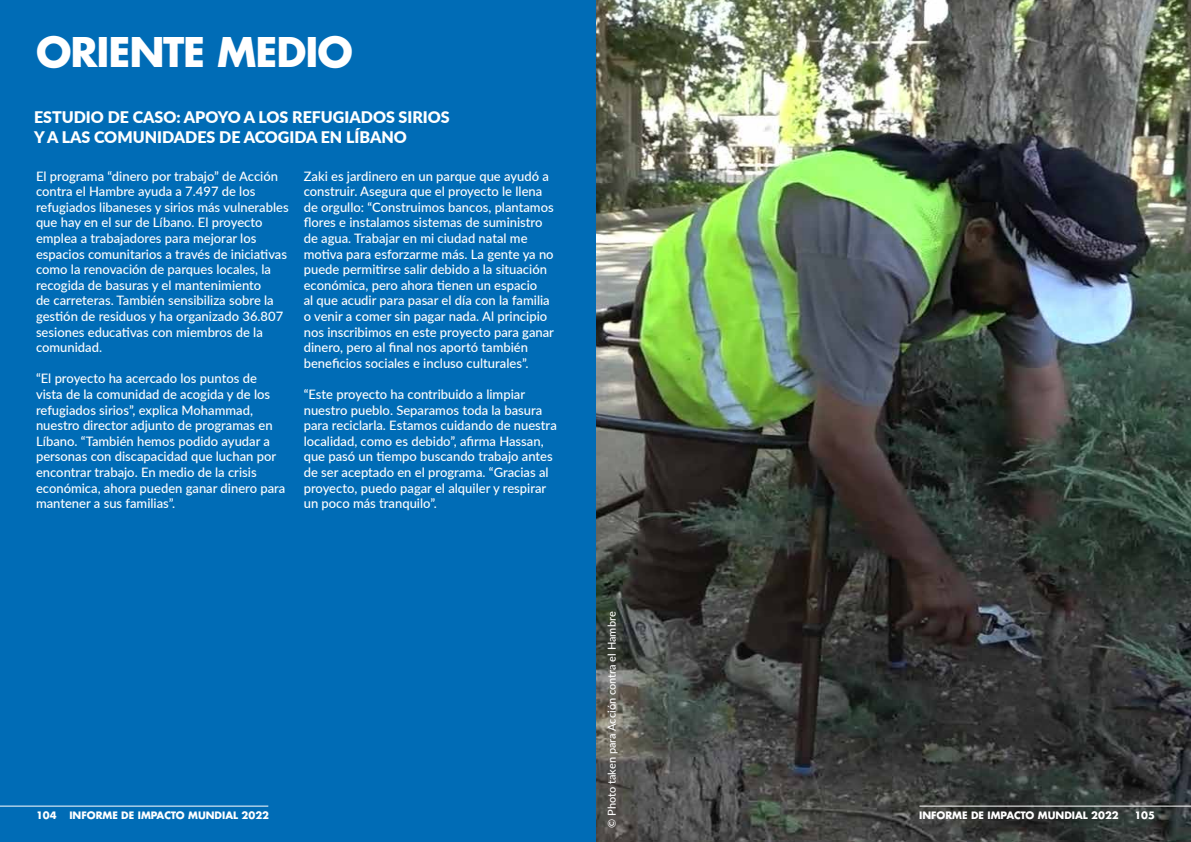
<style>
.page{position:relative;width:1191px;height:842px;background:#fff}
.page>*{position:absolute;margin:0;border:0;box-sizing:border-box;transform-origin:0 0}
.t1{font:700 40px "Futura LT Pro";letter-spacing:-.025em;color:#fff}
.t2{font:900 16px/19.2px "Lato";color:#fff}
.t3{font:500 13px/15.6px "Lato";color:#fff}
.t4{font:500 11px "Lato";color:#fff}
.t5{font:700 10px "Futura LT Pro";color:#fff}
</style>
<div class="page">
<img style="left:595px;top:0;width:596px;height:842px">
<hr style="left:919px;top:806px;width:272px;height:1px;background:#fff">
<div style="left:0;top:0;width:595px;height:842px;background:#006cb6"></div>
<hr style="left:0;top:806px;width:268px;height:1px;background:#fff">
<h1 class="t1" style="left:36px;top:21px;width:318px">ORIENTE MEDIO</h1>
<p class="t2" style="left:34px;top:107px;width:417px">ESTUDIO DE CASO: APOYO A LOS REFUGIADOS SIRIOS<br>Y A LAS COMUNIDADES DE ACOGIDA EN LÍBANO</p>
<p class="t3" style="left:36px;top:167px;width:254px">El programa “dinero por trabajo” de Acción contra el Hambre ayuda a 7.497 de los refugiados libaneses y sirios más vulnerables que hay en el sur de Líbano. El proyecto emplea a trabajadores para mejorar los espacios comunitarios a través de iniciativas como la renovación de parques locales, la recogida de basuras y el mantenimiento<br>de carreteras. También sensibiliza sobre la gestión de residuos y ha organizado 36.807 sesiones educativas con miembros de la comunidad.</p>
<p class="t3" style="left:36px;top:370px;width:251px">“El proyecto ha acercado los puntos de vista de la comunidad de acogida y de los refugiados sirios”, explica Mohammad, nuestro director adjunto de programas en Líbano. “También hemos podido ayudar a personas con discapacidad que luchan por encontrar trabajo. En medio de la crisis económica, ahora pueden ganar dinero para mantener a sus familias”.</p>
<p class="t3" style="left:304px;top:167px;width:252px">Zaki es jardinero en un parque que ayudó a construir. Asegura que el proyecto le llena de orgullo: “Construimos bancos, plantamos flores e instalamos sistemas de suministro de agua. Trabajar en mi ciudad natal me motiva para esforzarme más. La gente ya no puede permitirse salir debido a la situación económica, pero ahora tienen un espacio<br>al que acudir para pasar el día con la familia o venir a comer sin pagar nada. Al principio nos inscribimos en este proyecto para ganar dinero, pero al final nos aportó también beneficios sociales e incluso culturales”.</p>
<p class="t3" style="left:304px;top:386px;width:254px">“Este proyecto ha contribuido a limpiar nuestro pueblo. Separamos toda la basura para reciclarla. Estamos cuidando de nuestra localidad, como es debido”, afirma Hassan, que pasó un tiempo buscando trabajo antes de ser aceptado en el programa. “Gracias al proyecto, puedo pagar el alquiler y respirar un poco más tranquilo”.</p>
<p class="t5" style="left:36px;top:808px;width:22px">104</p>
<p class="t5" style="left:69px;top:808px;width:201px">INFORME DE IMPACTO MUNDIAL 2022</p>
<p class="t4" style="left:604px;top:828px;width:218px;rotate:-90deg">© Photo taken para Acción contra el Hambre</p>
<p class="t5" style="left:919px;top:808px;width:201px">INFORME DE IMPACTO MUNDIAL 2022</p>
<p class="t5" style="left:1134px;top:808px;width:22px">105</p>
</div>
